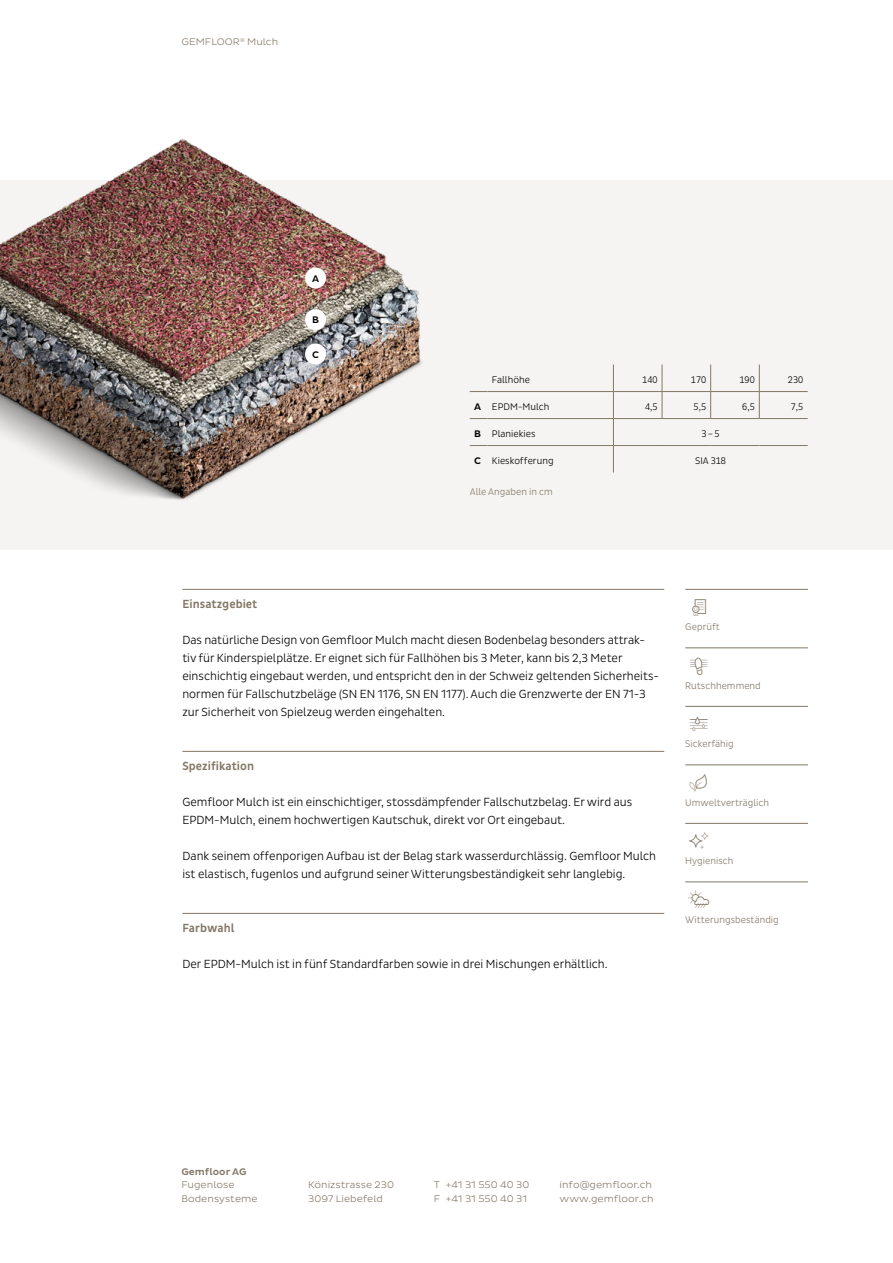
<style>
.page{position:relative;width:893px;height:1263px;background:#fff}
.page>*{position:absolute;margin:0;border:0;box-sizing:border-box;transform-origin:0 0}
.BT_Bodytext{font:300 12px/18px "Pluto Sans Cond";color:#000}
.T3R_Bodytexttitle_Ru{font:500 12px "Pluto Sans Cond";color:#847766}
.OL_Overline{font:300 9.75px/13.5px "Pluto Sans";letter-spacing:.005em;color:#847766}
.ST_Smalltext{font:300 9.75px "Pluto Sans Cond";letter-spacing:.005em;color:#847766}
.STT_Smalltext_Table{font:300 9.75px "Pluto Sans Cond";letter-spacing:.005em;color:#000}
.t1{font:500 9.75px "Pluto Sans";letter-spacing:.005em;color:#847766}
.STw_Smalltext_wide{font:500 9.75px "Pluto Sans";color:#000}
.STT_Smalltext_Table-2{font:500 9.75px "Pluto Sans";color:#000}
</style>
<div class="page">
<div style="left:0;top:180px;width:893px;height:369px;background:#f5f4f2"></div>
<img style="left:0;top:138px;width:470px;height:362px">
<div style="left:305px;top:344px;width:21px;height:21px;background:#fff;border-radius:50%"></div>
<div style="left:305px;top:309px;width:21px;height:21px;background:#fff;border-radius:50%"></div>
<div style="left:305px;top:267px;width:21px;height:21px;background:#fff;border-radius:50%"></div>
<hr style="left:685px;top:589px;width:123px;height:1px;background:#847766">
<hr style="left:685px;top:648px;width:123px;height:1px;background:#847766">
<hr style="left:685px;top:706px;width:123px;height:1px;background:#847766">
<hr style="left:685px;top:765px;width:123px;height:1px;background:#847766">
<hr style="left:685px;top:823px;width:123px;height:1px;background:#847766">
<hr style="left:685px;top:882px;width:123px;height:1px;background:#847766">
<hr style="left:182px;top:589px;width:482px;height:1px;background:#847766">
<hr style="left:182px;top:751px;width:482px;height:1px;background:#847766">
<hr style="left:182px;top:913px;width:482px;height:1px;background:#847766">
<svg style="left:470px;top:391px;width:17px;height:1px"></svg>
<hr style="left:613px;top:391px;width:49px;height:1px;background:#847766">
<hr style="left:662px;top:391px;width:49px;height:1px;background:#847766">
<svg style="left:662px;top:365px;width:1px;height:53px"></svg>
<hr style="left:711px;top:391px;width:48px;height:1px;background:#847766">
<svg style="left:710px;top:365px;width:1px;height:53px"></svg>
<hr style="left:759px;top:391px;width:49px;height:1px;background:#847766">
<svg style="left:759px;top:365px;width:1px;height:53px"></svg>
<svg style="left:470px;top:418px;width:17px;height:1px"></svg>
<hr style="left:613px;top:418px;width:49px;height:1px;background:#847766">
<hr style="left:662px;top:418px;width:49px;height:1px;background:#847766">
<hr style="left:711px;top:418px;width:48px;height:1px;background:#847766">
<hr style="left:759px;top:418px;width:49px;height:1px;background:#847766">
<svg style="left:470px;top:445px;width:17px;height:1px"></svg>
<hr style="left:487px;top:445px;width:126px;height:1px;background:#847766">
<hr style="left:613px;top:445px;width:49px;height:1px;background:#847766">
<hr style="left:662px;top:445px;width:49px;height:1px;background:#847766">
<hr style="left:711px;top:445px;width:48px;height:1px;background:#847766">
<hr style="left:759px;top:445px;width:49px;height:1px;background:#847766">
<hr style="left:487px;top:391px;width:126px;height:1px;background:#847766">
<svg style="left:613px;top:365px;width:1px;height:108px"></svg>
<hr style="left:487px;top:418px;width:126px;height:1px;background:#847766">
<p class="OL_Overline" style="left:181px;top:35px;width:98px">GEMFLOOR<sup>®</sup> Mulch</p>
<p class="STw_Smalltext_wide" style="left:312px;top:273px;width:9px">A</p>
<p class="STw_Smalltext_wide" style="left:312px;top:314px;width:8px">B</p>
<p class="STw_Smalltext_wide" style="left:312px;top:349px;width:8px">C</p>
<p class="STT_Smalltext_Table" style="left:492px;top:374px;width:40px">Fallhöhe</p>
<p class="STT_Smalltext_Table" style="left:642px;top:374px;width:17px">140</p>
<p class="STT_Smalltext_Table" style="left:691px;top:374px;width:17px">170</p>
<p class="STT_Smalltext_Table" style="left:739px;top:374px;width:17px">190</p>
<p class="STT_Smalltext_Table" style="left:788px;top:374px;width:17px">230</p>
<p class="STT_Smalltext_Table-2" style="left:474px;top:401px;width:9px">A</p>
<p class="STT_Smalltext_Table" style="left:492px;top:401px;width:59px">EPDM-Mulch</p>
<p class="STT_Smalltext_Table" style="left:645px;top:401px;width:14px">4,5</p>
<p class="STT_Smalltext_Table" style="left:694px;top:401px;width:14px">5,5</p>
<p class="STT_Smalltext_Table" style="left:742px;top:401px;width:14px">6,5</p>
<p class="STT_Smalltext_Table" style="left:791px;top:401px;width:14px">7,5</p>
<p class="STT_Smalltext_Table-2" style="left:474px;top:428px;width:8px">B</p>
<p class="STT_Smalltext_Table" style="left:492px;top:428px;width:45px">Planiekies</p>
<p class="STT_Smalltext_Table" style="left:701px;top:428px;width:20px">3–5</p>
<p class="STT_Smalltext_Table-2" style="left:474px;top:455px;width:8px">C</p>
<p class="STT_Smalltext_Table" style="left:492px;top:455px;width:63px">Kieskofferung</p>
<p class="STT_Smalltext_Table" style="left:695px;top:455px;width:32px">SIA 318</p>
<p class="ST_Smalltext" style="left:470px;top:486px;width:85px">Alle Angaben in cm</p>
<p class="T3R_Bodytexttitle_Ru" style="left:182px;top:597px;width:77px">Einsatzgebiet</p>
<p class="BT_Bodytext" style="left:182px;top:631px;width:476px">Das natürliche Design von Gemfloor Mulch macht diesen Bodenbelag besonders attrak&shy;tiv für Kinderspielplätze. Er eignet sich für Fallhöhen bis 3 Meter, kann bis 2,3 Meter einschichtig eingebaut werden, und entspricht den in der Schweiz geltenden Sicherheits&shy;normen für Fallschutzbeläge (SN EN 1176, SN EN 1177). Auch die Grenzwerte der EN 71-3 zur Sicherheit von Spielzeug werden eingehalten.</p>
<p class="T3R_Bodytexttitle_Ru" style="left:182px;top:759px;width:73px">Spezifikation</p>
<p class="BT_Bodytext" style="left:182px;top:793px;width:451px">Gemfloor Mulch ist ein einschichtiger, stossdämpfender Fallschutzbelag. Er wird aus<br>EPDM-Mulch, einem hochwertigen Kautschuk, direkt vor Ort eingebaut.</p>
<p class="BT_Bodytext" style="left:182px;top:847px;width:475px">Dank seinem offenporigen Aufbau ist der Belag stark wasserdurchlässig. Gemfloor Mulch ist elastisch, fugenlos und aufgrund seiner Witterungsbeständigkeit sehr langlebig.</p>
<p class="T3R_Bodytexttitle_Ru" style="left:182px;top:921px;width:54px">Farbwahl</p>
<p class="BT_Bodytext" style="left:182px;top:955px;width:427px">Der EPDM-Mulch ist in fünf Standardfarben sowie in drei Mischungen erhältlich.</p>
<p class="ST_Smalltext" style="left:685px;top:621px;width:36px">Geprüft</p>
<p class="ST_Smalltext" style="left:685px;top:680px;width:77px">Rutschhemmend</p>
<p class="ST_Smalltext" style="left:685px;top:738px;width:50px">Sickerfähig</p>
<p class="ST_Smalltext" style="left:685px;top:797px;width:85px">Umweltverträglich</p>
<p class="ST_Smalltext" style="left:685px;top:855px;width:50px">Hygienisch</p>
<p class="ST_Smalltext" style="left:685px;top:914px;width:95px">Witterungsbeständig</p>
<p class="t1" style="left:181px;top:1166px;width:67px">Gemfloor AG</p>
<p class="OL_Overline" style="left:181px;top:1178px;width:78px">Fugenlose<br>Bodensysteme</p>
<p class="OL_Overline" style="left:308px;top:1178px;width:87px">Könizstrasse 230<br>3097 Liebefeld</p>
<p class="OL_Overline" style="left:434px;top:1178px;width:97px">T +41 31 550 40 30<br>F +41 31 550 40 31</p>
<p class="OL_Overline" style="left:560px;top:1178px;width:96px">info@gemfloor.ch www.gemfloor.ch</p>
</div>
